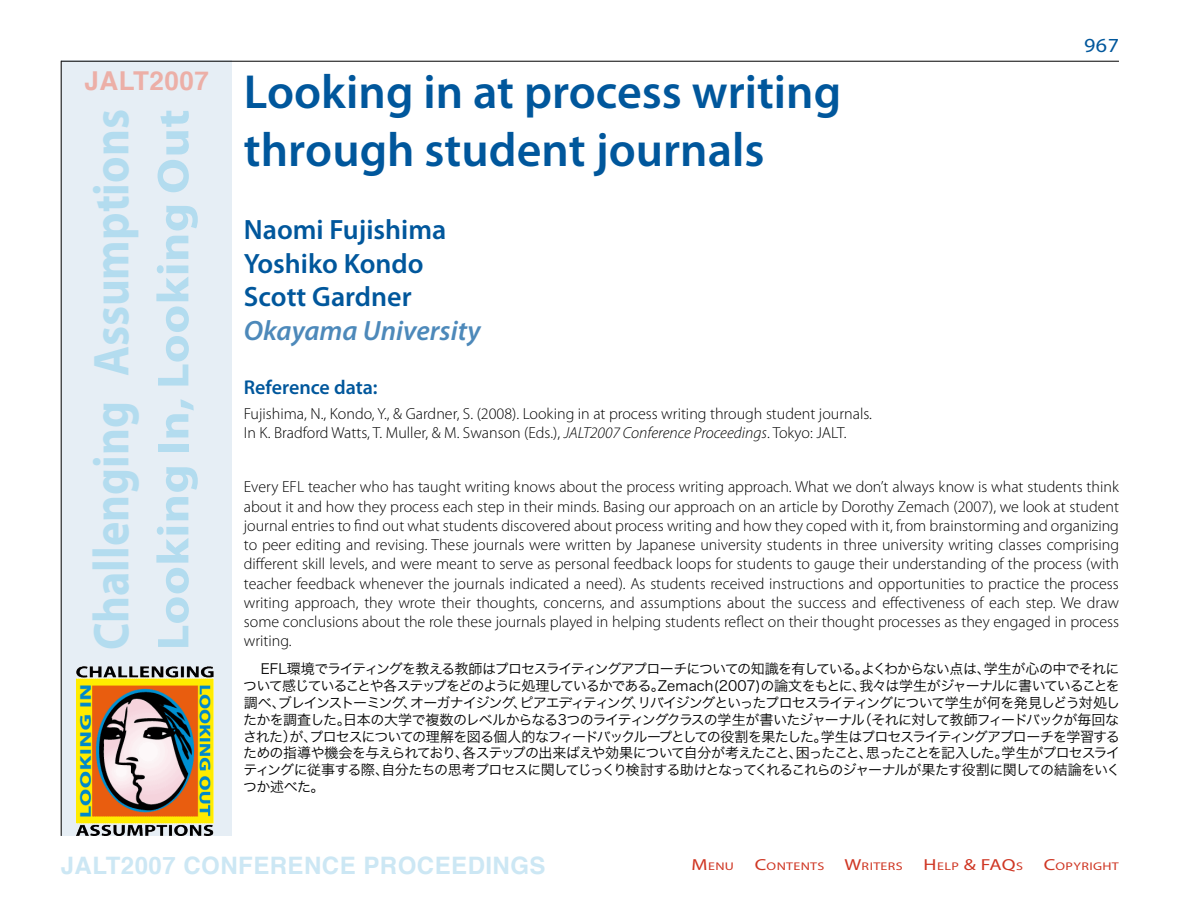
<style>
.page{position:relative;width:1191px;height:908px;background:#fff}
.page>*{position:absolute;margin:0;border:0;box-sizing:border-box;transform-origin:0 0}
.t1{font:700 50.6px "Myriad Pro";color:#b3dcef;scale:.91 1}
.t2{font:600 48px/57.6px "Myriad Pro";color:#00579c}
.t3{font:700 45px "Myriad Pro";letter-spacing:.01em;color:#b3dcef;scale:1.11 1}
.t4{font:600 28px/33.6px "Myriad Pro";color:#00579c}
.t5{font:italic 600 28px "Myriad Pro";color:#4d89ba}
.t6{font:700 26px "Helvetica";letter-spacing:.02em;color:#ecafa7}
.t7{font:700 24px "Helvetica";letter-spacing:.02em;color:#cce7f4}
.t8{font:600 20px "Myriad Pro";color:#00579c}
.t9{font:20px "Myriad Pro";color:#00579c;scale:1.1 1}
.t10{font:300 16px/19.2px "Myriad Pro";color:#000}
.t11{font:16px "Myriad Pro";color:#cf3623;scale:1.25 1}
.t12{font:14px/16.8px "Hira Kaku Pro W3";letter-spacing:-.07em;color:#000;text-align:justify}
.t13{font:11.2px "Myriad Pro";letter-spacing:.03em;color:#cf3623;scale:1.25 1}
.s1{font-style:italic}
.s2{font-size:16px}
.s3{font-size:11.2px}
</style>
<div class="page">
<div style="left:61px;top:61px;width:170px;height:774px;background:#e6eef5"></div>
<hr style="left:61px;top:61px;width:1px;height:774px;background:#000">
<hr style="left:61px;top:61px;width:1058px;height:1px;background:#000">
<img style="left:77px;top:666px;width:137px;height:169px">
<h3 class="t6" style="left:84px;top:60px;width:126px">JALT2007</h3>
<h1 class="t1" style="left:78px;top:650px;width:595px;rotate:-90deg">Challenging Assumptions</h1>
<h3 class="t3" style="left:144px;top:650px;width:488px;rotate:-90deg">Looking In, Looking Out</h3>
<h2 class="t2" style="left:244px;top:62px;width:599px">Looking in at process writing through student journals</h2>
<p class="t9" style="left:1084px;top:33px;width:33px">967</p>
<h3 class="t4" style="left:244px;top:212px;width:204px">Naomi Fujishima<br>Yoshiko Kondo<br>Scott Gardner</h3>
<h3 class="t5" style="left:244px;top:312px;width:238px">Okayama University</h3>
<p class="t8" style="left:244px;top:374px;width:135px">Reference data:</p>
<p class="t10" style="left:244px;top:403px;width:629px">Fujishima, N., Kondo, Y., &amp; Gardner, S. (2008). Looking in at process writing through student journals.<br>In K. Bradford Watts, T. Muller, &amp; M. Swanson (Eds.), <span class="s1">JALT2007 Conference Proceedings</span>. Tokyo: JALT.</p>
<p class="t10" style="left:244px;top:477px;width:876px;text-align:justify">Every EFL teacher who has taught writing knows about the process writing approach. What we don’t always know is what students think about it and how they process each step in their minds. Basing our approach on an article by Dorothy Zemach (2007), we look at student journal entries to find out what students discovered about process writing and how they coped with it, from brainstorming and organizing to peer editing and revising. These journals were written by Japanese university students in three university writing classes comprising different skill levels, and were meant to serve as personal feedback loops for students to gauge their understanding of the process (with teacher feedback whenever the journals indicated a need). As students received instructions and opportunities to practice the process writing approach, they wrote their thoughts, concerns, and assumptions about the success and effectiveness of each step. We draw some conclusions about the role these journals played in helping students reflect on their thought processes as they engaged in process writing.</p>
<p class="t12" style="left:243px;top:659px;width:879px;text-indent:18px">EFL環境でライティングを教える教師はプロセスライティングアプローチについての知識を有している。よくわからない点は、学生が心の中でそれについて感じていることや各ステップをどのように処理しているかである。Zemach(2007)の論文をもとに、我々は学生がジャーナルに書いていることを調べ、ブレインストーミング、オーガナイジング、ピアエディティング、リバイジングといったプロセスライティングについて学生が何を発見しどう対処したかを調査した。日本の大学で複数のレベルからなる3つのライティングクラスの学生が書いたジャーナル（それに対して教師フィードバックが毎回なされた）が、プロセスについての理解を図る個人的なフィードバックループとしての役割を果たした。学生はプロセスライティングアプローチを学習するための指導や機会を与えられており、各ステップの出来ばえや効果について自分が考えたこと、困ったこと、思ったことを記入した。学生がプロセスライティングに従事する際、自分たちの思考プロセスに関してじっくり検討する助けとなってくれるこれらのジャーナルが果たす役割に関しての結論をいくつか述べた。</p>
<h3 class="t7" style="left:61px;top:845px;width:486px">JALT2007 CONFERENCE PROCEEDINGS</h3>
<p class="t13" style="left:691px;top:859px;width:36px"><span class="s2">M</span>ENU</p>
<p class="t13" style="left:755px;top:859px;width:57px"><span class="s2">C</span>ONTENTS</p>
<p class="t13" style="left:844px;top:859px;width:48px"><span class="s2">W</span>RITERS</p>
<p class="t11" style="left:923px;top:854px;width:81px">H<span class="s3">ELP</span> &amp; FAQ<span class="s3">S</span></p>
<p class="t13" style="left:1043px;top:859px;width:62px"><span class="s2">C</span>OPYRIGHT</p>
</div>
